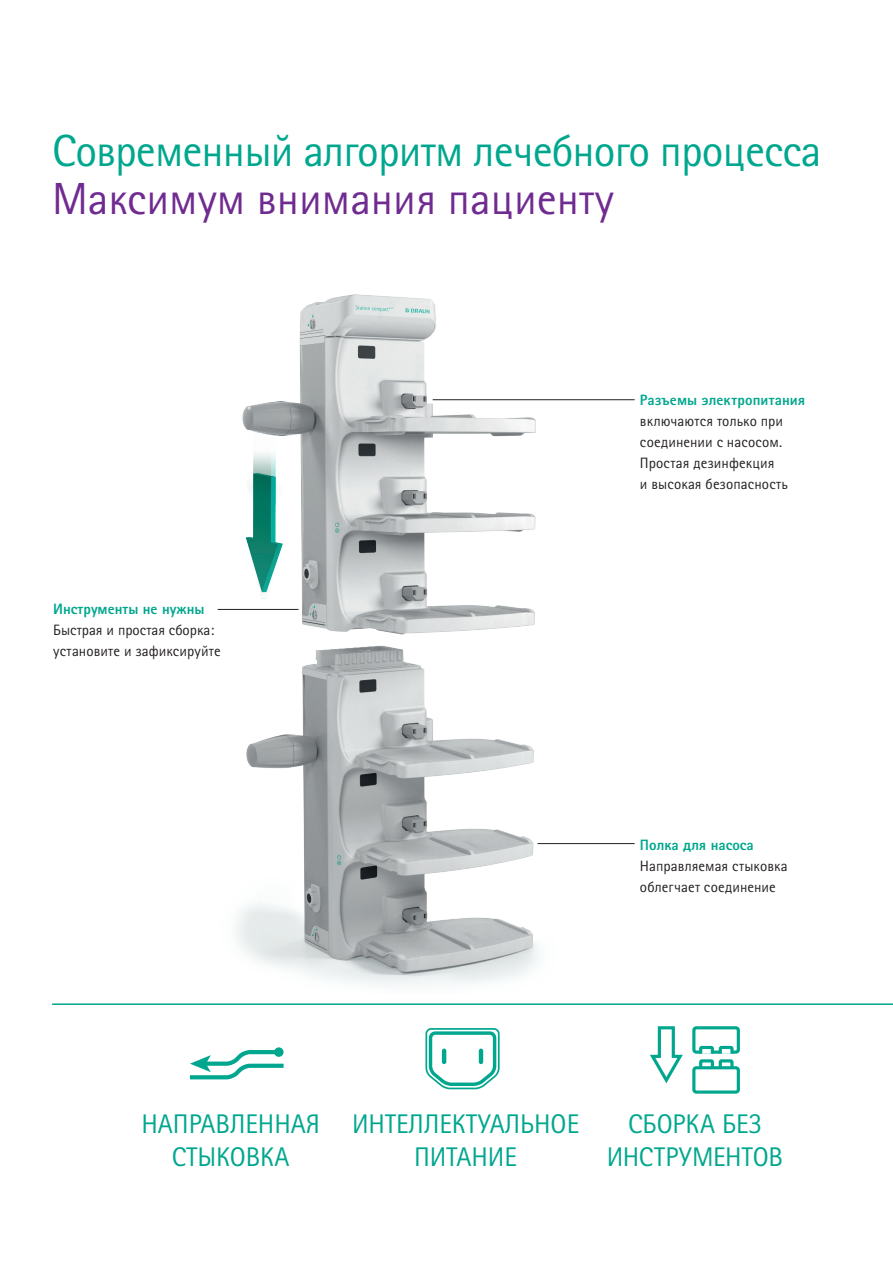
<style>
.page{position:relative;width:893px;height:1263px;background:#fff}
.page>*{position:absolute;margin:0;border:0;box-sizing:border-box;transform-origin:0 0}
.t1{font:45px "Rotis Sans Serif Pro Cyr";letter-spacing:-.02em;color:#00a78e}
.t2{font:45px "Rotis Sans Serif Pro Cyr";color:#702b91}
.t3{font:27px/33px "Rotis Sans Serif Pro Cyr";color:#00a78e;text-align:center}
.t4{font:15px/21px "Rotis Sans Serif Pro Cyr";letter-spacing:.005em;color:#231f20}
.t5{font:800 15px "Rotis Sans Serif Pro Cyr";color:#00a78e}
</style>
<div class="page">
<svg style="left:425px;top:1028px;width:75px;height:61px"></svg>
<hr style="left:442px;top:1048px;width:4px;height:16px;background:#00a78e;border-radius:2px">
<hr style="left:479px;top:1048px;width:4px;height:16px;background:#00a78e;border-radius:2px">
<div style="left:692px;top:1026px;width:48px;height:28px;border:3px solid #00a78e;border-radius:2px"></div>
<svg style="left:697px;top:1045px;width:38px;height:21px"></svg>
<svg style="left:650px;top:1026px;width:33px;height:58px"></svg>
<div style="left:692px;top:1066px;width:48px;height:28px;border:3px solid #00a78e;border-radius:2px"></div>
<svg style="left:190px;top:1048px;width:94px;height:31px"></svg>
<img style="left:217px;top:294px;width:418px;height:693px">
<hr style="left:433px;top:399px;width:202px;height:1px;background:#231f20">
<hr style="left:537px;top:843px;width:98px;height:1px;background:#231f20">
<hr style="left:218px;top:609px;width:80px;height:1px;background:#231f20">
<hr style="left:52px;top:1003px;width:841px;height:2px;background:#00a78e">
<h1 class="t1" style="left:52px;top:124px;width:771px">Современный алгоритм лечебного процесса</h1>
<h1 class="t2" style="left:52px;top:172px;width:563px">Максимум внимания пациенту</h1>
<p class="t5" style="left:53px;top:600px;width:153px">Инструменты не нужны</p>
<p class="t4" style="left:53px;top:620px;width:169px">Быстрая и простая сборка: установите и зафиксируйте</p>
<p class="t5" style="left:640px;top:390px;width:167px">Разъемы электропитания</p>
<p class="t4" style="left:640px;top:410px;width:150px">включаются только при соединении с насосом.<br>Простая дезинфекция<br>и высокая безопасность</p>
<p class="t5" style="left:640px;top:835px;width:115px">Полка для насоса</p>
<p class="t4" style="left:640px;top:855px;width:149px">Направляемая стыковка облегчает соединение</p>
<h2 class="t3" style="left:141px;top:1107px;width:180px">НАПРАВЛЕННАЯ<br>СТЫКОВКА</h2>
<h2 class="t3" style="left:352px;top:1107px;width:229px">ИНТЕЛЛЕКТУАЛЬНОЕ<br>ПИТАНИЕ</h2>
<h2 class="t3" style="left:607px;top:1107px;width:178px">СБОРКА БЕЗ<br>ИНСТРУМЕНТОВ</h2>
</div>
